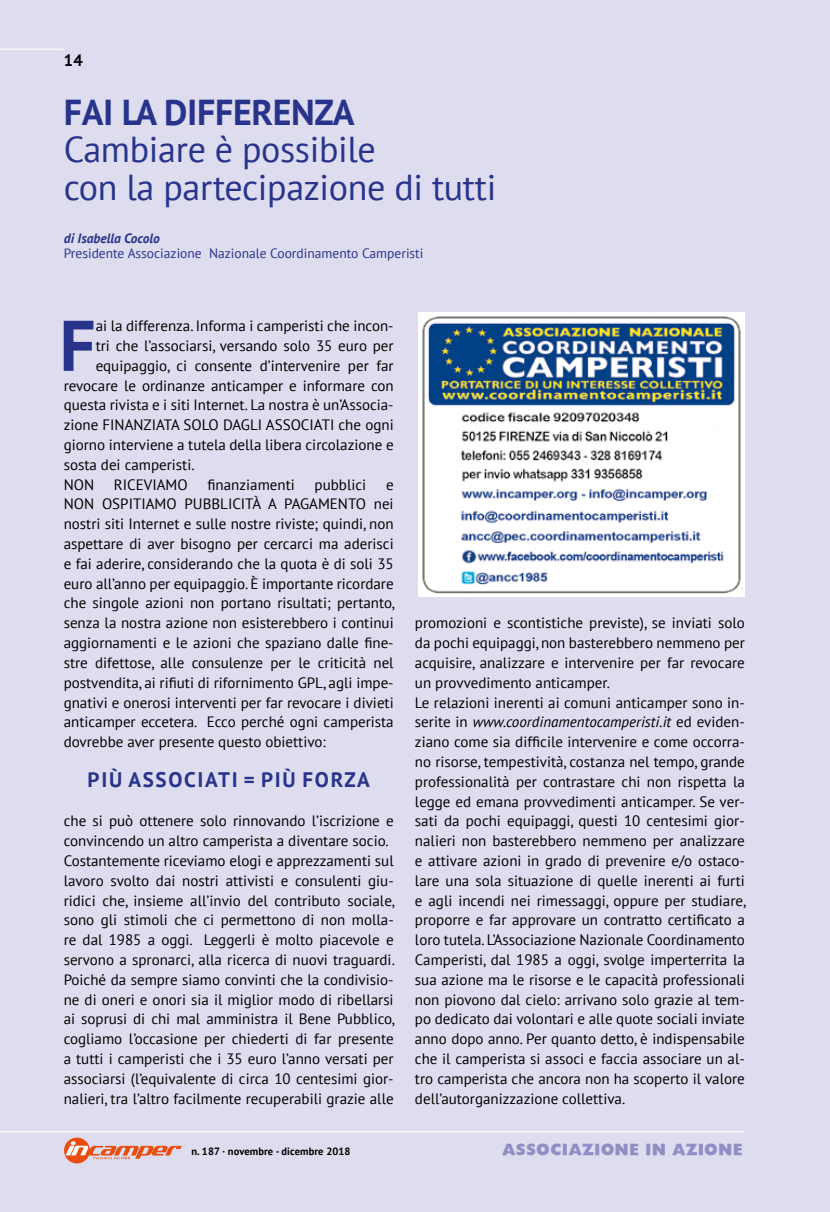
<style>
.page{position:relative;width:830px;height:1212px;background:#fff}
.page>*{position:absolute;margin:0;border:0;box-sizing:border-box;transform-origin:0 0}
.t1{font:700 71.55px "PT Sans";color:#28348b}
.t2{font:36px/37.5px "PT Sans";letter-spacing:-.01em;color:#28348b}
.t3{font:700 36px "PT Sans";letter-spacing:-.01em;color:#28348b}
.t4{font:700 21px "PT Sans";letter-spacing:.08em;color:#28348b}
.t5{font:700 16.5px "PT Sans";color:#000}
.t6{font:15px/19.8px "PT Sans";color:#000}
.t7{font:15px "Headline NEWS";letter-spacing:.01em;color:#908ec4}
.t8{font:13.5px "PT Sans";color:#28348b}
.t9{font:italic 700 13.5px "PT Sans";color:#28348b}
.t10{font:700 10.5px "PT Sans";letter-spacing:.01em;color:#000}
.s1{font-style:italic}
</style>
<div class="page">
<div style="left:0;top:0;width:829px;height:1212px;background:#dedcef"></div>
<hr style="left:0;top:49px;width:64px;height:1px;background:#fff">
<hr style="left:0;top:1131px;width:744px;height:1px;background:#fff">
<svg style="left:64px;top:1137px;width:26px;height:26px"></svg>
<svg style="left:65px;top:1141px;width:117px;height:19px"></svg>
<img style="left:418px;top:313px;width:326px;height:284px">
<p class="t5" style="left:64px;top:50px;width:20px">14</p>
<h2 class="t3" style="left:64px;top:88px;width:292px">FAI LA DIFFERENZA</h2>
<h2 class="t2" style="left:64px;top:130px;width:434px">Cambiare è possibile<br>con la partecipazione di tutti</h2>
<p class="t9" style="left:64px;top:229px;width:97px">di Isabella Cocolo</p>
<p class="t8" style="left:64px;top:244px;width:361px">Presidente Associazione Nazionale Coordinamento Camperisti</p>
<h1 class="t1" style="left:59px;top:298px;width:38px">F</h1>
<p class="t6" style="left:96px;top:316px;width:299px">ai la differenza. Informa i camperisti che incon-</p>
<p class="t6" style="left:96px;top:335px;width:299px">tri che l’associarsi, versando solo 35 euro per</p>
<p class="t6" style="left:96px;top:355px;width:299px">equipaggio, ci consente d’intervenire per far</p>
<p class="t6" style="left:64px;top:375px;width:331px">revocare le ordinanze anticamper e informare con</p>
<p class="t6" style="left:64px;top:395px;width:331px">questa rivista e i siti Internet. La nostra è un’Associa-</p>
<p class="t6" style="left:64px;top:415px;width:331px">zione FINANZIATA SOLO DAGLI ASSOCIATI che ogni</p>
<p class="t6" style="left:64px;top:434px;width:331px">giorno interviene a tutela della libera circolazione e</p>
<p class="t6" style="left:64px;top:454px;width:132px">sosta dei camperisti.</p>
<p class="t6" style="left:64px;top:474px;width:32px">NON</p>
<p class="t6" style="left:114px;top:474px;width:75px">RICEVIAMO</p>
<p class="t6" style="left:207px;top:474px;width:89px">finanziamenti</p>
<p class="t6" style="left:314px;top:474px;width:53px">pubblici</p>
<p class="t6" style="left:64px;top:474px;width:332px;text-align:justify;text-indent:322px">e NON OSPITIAMO PUBBLICITÀ A PAGAMENTO nei nostri siti Internet e sulle nostre riviste; quindi, non aspettare di aver bisogno per cercarci ma aderisci e fai aderire, considerando che la quota è di soli 35 euro all’anno per equipaggio. È importante ricordare che singole azioni non portano risultati; pertanto, senza la nostra azione non esisterebbero i continui aggiornamenti e le azioni che spaziano dalle fine&shy;stre difettose, alle consulenze per le criticità nel postvendita, ai rifiuti di rifornimento GPL, agli impe&shy;gnativi e onerosi interventi per far revocare i divieti anticamper eccetera. Ecco perché ogni camperista dovrebbe aver presente questo obiettivo:</p>
<h3 class="t4" style="left:88px;top:765px;width:283px">PIÙ ASSOCIATI = PIÙ FORZA</h3>
<p class="t6" style="left:64px;top:811px;width:332px">che si può ottenere solo rinnovando l’iscrizione e convincendo un altro camperista a diventare socio.<br>Costantemente riceviamo elogi e apprezzamenti sul lavoro svolto dai nostri attivisti e consulenti giu&shy;ridici che, insieme all’invio del contributo sociale, sono gli stimoli che ci permettono di non molla&shy;re dal 1985 a oggi. Leggerli è molto piacevole e servono a spronarci, alla ricerca di nuovi traguardi.<br>Poiché da sempre siamo convinti che la condivisio&shy;ne di oneri e onori sia il miglior modo di ribellarsi ai soprusi di chi mal amministra il Bene Pubblico, cogliamo l’occasione per chiederti di far presente a tutti i camperisti che i 35 euro l’anno versati per associarsi (l’equivalente di circa 10 centesimi gior&shy;nalieri, tra l’altro facilmente recuperabili grazie alle</p>
<p class="t6" style="left:415px;top:613px;width:332px">promozioni e scontistiche previste), se inviati solo da pochi equipaggi, non basterebbero nemmeno per acquisire, analizzare e intervenire per far revocare un provvedimento anticamper.<br>Le relazioni inerenti ai comuni anticamper sono in&shy;serite in <span class="s1">www.coordinamentocamperisti.it</span> ed eviden&shy;ziano come sia difficile intervenire e come occorra&shy;no risorse, tempestività, costanza nel tempo, grande professionalità per contrastare chi non rispetta la legge ed emana provvedimenti anticamper. Se ver&shy;sati da pochi equipaggi, questi 10 centesimi gior&shy;nalieri non basterebbero nemmeno per analizzare e attivare azioni in grado di prevenire e/o ostaco&shy;lare una sola situazione di quelle inerenti ai furti e agli incendi nei rimessaggi, oppure per studiare, proporre e far approvare un contratto certificato a loro tutela. L’Associazione Nazionale Coordinamento Camperisti, dal 1985 a oggi, svolge imperterrita la sua azione ma le risorse e le capacità professionali non piovono dal cielo: arrivano solo grazie al tem&shy;po dedicato dai volontari e alle quote sociali inviate anno dopo anno. Per quanto detto, è indispensabile che il camperista si associ e faccia associare un al&shy;tro camperista che ancora non ha scoperto il valore dell’autorganizzazione collettiva.</p>
<p class="t10" style="left:191px;top:1144px;width:161px">n. 187 · novembre - dicembre 2018</p>
<p class="t7" style="left:502px;top:1143px;width:242px">ASSOCIAZIONE IN AZIONE</p>
</div>
